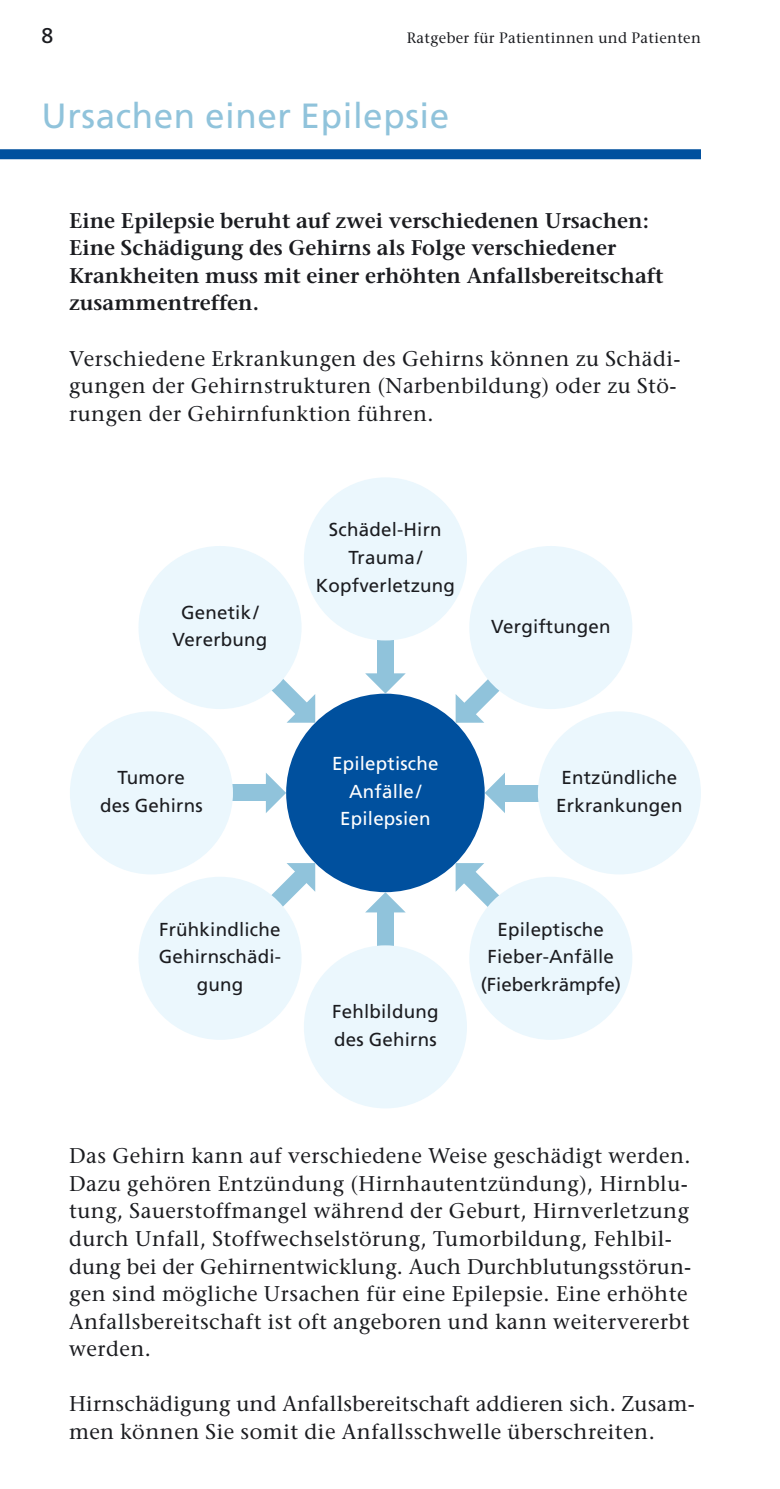
<style>
.page{position:relative;width:780px;height:1489px;background:#fff}
.page>*{position:absolute;margin:0;border:0;box-sizing:border-box;transform-origin:0 0}
.t1{font:35px "Frutiger";letter-spacing:.015em;color:#90c3db}
.t2{font:21.25px/27.5px "Stone Serif";letter-spacing:.025em;color:#1b1c20}
.t3{font:600 21.25px/27.5px "Stone Serif";color:#1b1c20}
.t4{font:21.25px "Frutiger";color:#1b1c20}
.t5{font:18.75px/27.5px "Frutiger";letter-spacing:.01em;color:#1b1c20;text-align:center}
.t6{font:18.75px/27.5px "Frutiger";letter-spacing:.01em;color:#fff;text-align:center}
.t7{font:15px "Stone Serif";letter-spacing:.025em;color:#1b1c20}
</style>
<div class="page">
<div style="left:377px;top:904px;width:16px;height:45px;background:#90c3db"></div>
<div style="left:377px;top:636px;width:17px;height:45px;background:#90c3db"></div>
<div style="left:0;top:149px;width:701px;height:10px;background:#00509e"></div>
<div style="left:286px;top:693px;width:198px;height:199px;background:#00509e;border-radius:50%"></div>
<svg style="left:365px;top:673px;width:40px;height:20px"></svg>
<svg style="left:366px;top:892px;width:39px;height:20px"></svg>
<svg style="left:455px;top:679px;width:44px;height:43px"></svg>
<svg style="left:271px;top:863px;width:44px;height:44px"></svg>
<svg style="left:270px;top:678px;width:45px;height:44px"></svg>
<svg style="left:455px;top:863px;width:44px;height:43px"></svg>
<div style="left:497px;top:785px;width:45px;height:16px;background:#90c3db"></div>
<div style="left:229px;top:784px;width:45px;height:16px;background:#90c3db"></div>
<svg style="left:266px;top:773px;width:20px;height:40px"></svg>
<svg style="left:484px;top:773px;width:21px;height:40px"></svg>
<div style="left:538px;top:711px;width:163px;height:163px;background:#ebf7fd;border-radius:50%"></div>
<div style="left:70px;top:711px;width:163px;height:163px;background:#ebf7fd;border-radius:50%"></div>
<div style="left:469px;top:876px;width:163px;height:163px;background:#ebf7fd;border-radius:50%"></div>
<div style="left:138px;top:546px;width:163px;height:163px;background:#ebf7fd;border-radius:50%"></div>
<div style="left:304px;top:477px;width:163px;height:163px;background:#ebf7fd;border-radius:50%"></div>
<div style="left:304px;top:945px;width:163px;height:163px;background:#ebf7fd;border-radius:50%"></div>
<div style="left:469px;top:546px;width:163px;height:163px;background:#ebf7fd;border-radius:50%"></div>
<div style="left:138px;top:876px;width:163px;height:163px;background:#ebf7fd;border-radius:50%"></div>
<p class="t4" style="left:42px;top:27px;width:13px">8</p>
<p class="t7" style="left:407px;top:32px;width:295px">Ratgeber für Patientinnen und Patienten</p>
<h1 class="t1" style="left:42px;top:102px;width:409px">Ursachen einer Epilepsie</h1>
<p class="t3" style="left:69px;top:209px;width:596px">Eine Epilepsie beruht auf zwei verschiedenen Ursachen:<br>Eine Schädigung des Gehirns als Folge verschiedener Krankheiten muss mit einer erhöhten Anfallsbereitschaft zusammentreffen.</p>
<p class="t2" style="left:69px;top:346px;width:613px">Verschiedene Erkrankungen des Gehirns können zu Schädi&shy;gungen der Gehirnstrukturen (Narbenbildung) oder zu Stö&shy;rungen der Gehirnfunktion führen.</p>
<p class="t5" style="left:172px;top:600px;width:96px">Genetik/<br>Vererbung</p>
<p class="t5" style="left:316px;top:517px;width:141px">Schädel-Hirn<br>Trauma/<br>Kopfverletzung</p>
<p class="t5" style="left:491px;top:613px;width:121px">Vergiftungen</p>
<p class="t5" style="left:100px;top:765px;width:104px">Tumore<br>des Gehirns</p>
<p class="t5" style="left:159px;top:917px;width:124px">Frühkindliche<br>Gehirnschädi&shy;gung</p>
<p class="t6" style="left:332px;top:751px;width:108px">Epileptische<br>Anfälle/<br>Epilepsien</p>
<p class="t5" style="left:332px;top:999px;width:108px;text-align:left">Fehlbildung des Gehirns</p>
<p class="t5" style="left:556px;top:765px;width:128px;text-align:left">Entzündliche<br>Erkrankungen</p>
<p class="t5" style="left:480px;top:917px;width:142px">Epileptische<br>Fieber-Anfälle (Fieberkrämpfe)</p>
<p class="t2" style="left:69px;top:1144px;width:623px">Das Gehirn kann auf verschiedene Weise geschädigt werden.<br>Dazu gehören Entzündung (Hirnhautentzündung), Hirnblu&shy;tung, Sauerstoffmangel während der Geburt, Hirnverletzung durch Unfall, Stoffwechselstörung, Tumorbildung, Fehlbil&shy;dung bei der Gehirnentwicklung. Auch Durchblutungsstörun&shy;gen sind mögliche Ursachen für eine Epilepsie. Eine erhöhte Anfallsbereitschaft ist oft angeboren und kann weitervererbt werden.</p>
<p class="t2" style="left:69px;top:1391px;width:627px">Hirnschädigung und Anfallsbereitschaft addieren sich. Zusam&shy;men können Sie somit die Anfallsschwelle überschreiten.</p>
</div>
